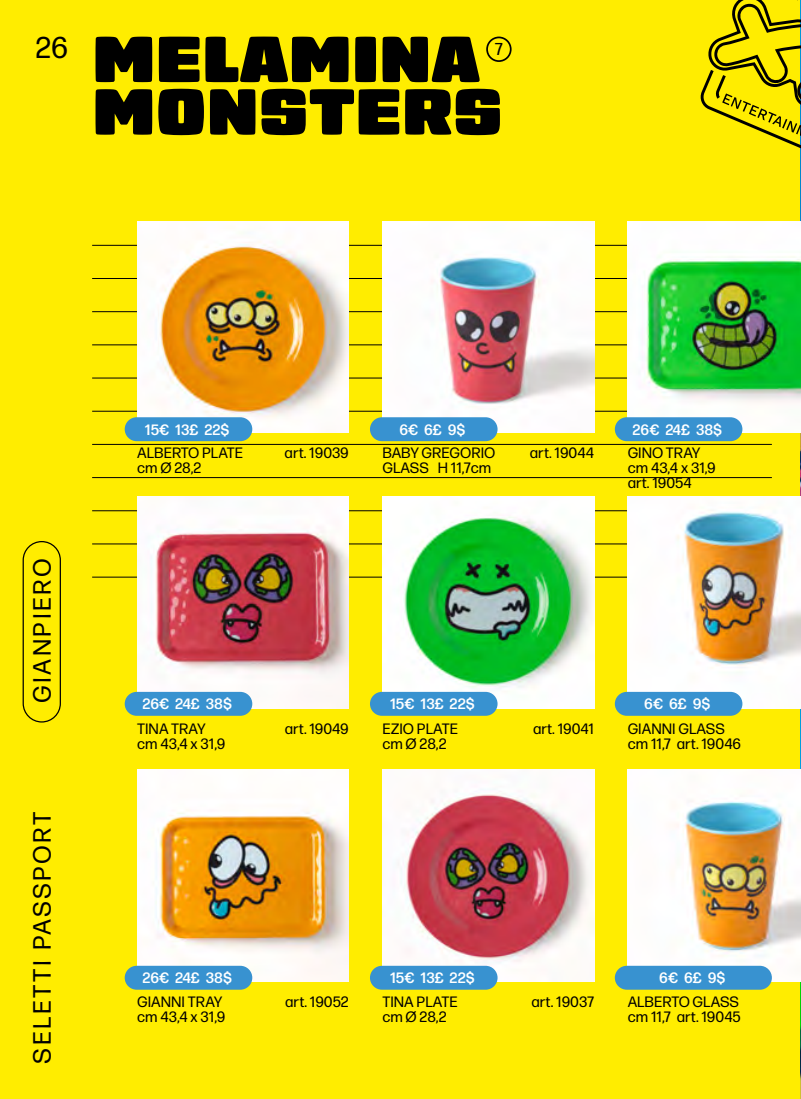
<style>
.page{position:relative;width:801px;height:1099px;background:#fff}
.page>*{position:absolute;margin:0;border:0;box-sizing:border-box;transform-origin:0 0}
.t1{font:65px/52.5px "Gigalypse";color:#000}
.t2{font:25px "Forma DJR Micro";letter-spacing:.1em;color:#000}
.t3{font:17.25px "Forma DJR Micro";color:#000}
.t4{font:15px/15px "Forma DJR Micro";color:#000}
.t5{font:500 15px "Forma DJR Micro";color:#fff}
</style>
<div class="page">
<div style="left:0;top:0;width:801px;height:1098px;background:#ffed00"></div>
<hr style="left:92px;top:245px;width:680px;height:1px;background:#000">
<hr style="left:92px;top:278px;width:680px;height:1px;background:#000">
<hr style="left:92px;top:311px;width:680px;height:1px;background:#000">
<hr style="left:92px;top:344px;width:680px;height:1px;background:#000">
<hr style="left:92px;top:377px;width:680px;height:1px;background:#000">
<hr style="left:92px;top:411px;width:680px;height:1px;background:#000">
<hr style="left:92px;top:444px;width:680px;height:1px;background:#000">
<hr style="left:92px;top:477px;width:680px;height:1px;background:#000">
<hr style="left:92px;top:510px;width:680px;height:1px;background:#000">
<hr style="left:92px;top:543px;width:680px;height:1px;background:#000">
<hr style="left:92px;top:576px;width:680px;height:1px;background:#000">
<img style="left:800px;top:0;width:1px;height:1098px">
<svg style="left:700px;top:0;width:101px;height:167px"></svg>
<img style="left:137px;top:221px;width:212px;height:212px">
<img style="left:137px;top:496px;width:212px;height:212px">
<img style="left:137px;top:769px;width:212px;height:212px">
<img style="left:382px;top:221px;width:212px;height:212px">
<img style="left:382px;top:496px;width:212px;height:212px">
<img style="left:382px;top:769px;width:212px;height:212px">
<img style="left:628px;top:769px;width:173px;height:212px">
<img style="left:628px;top:221px;width:173px;height:212px">
<img style="left:628px;top:496px;width:173px;height:212px">
<div style="left:23px;top:541px;width:38px;height:181px;border:1px solid #000;border-radius:19px"></div>
<div style="left:486px;top:37px;width:25px;height:25px;border:2px solid #000;border-radius:50%"></div>
<div style="left:125px;top:417px;width:127px;height:24px;background:#3892d0;border-radius:12px"></div>
<div style="left:125px;top:692px;width:127px;height:23px;background:#3892d0;border-radius:12px"></div>
<div style="left:125px;top:965px;width:127px;height:24px;background:#3892d0;border-radius:12px"></div>
<div style="left:370px;top:417px;width:127px;height:24px;background:#3892d0;border-radius:12px"></div>
<div style="left:370px;top:692px;width:127px;height:23px;background:#3892d0;border-radius:12px"></div>
<div style="left:370px;top:965px;width:127px;height:24px;background:#3892d0;border-radius:12px"></div>
<div style="left:615px;top:417px;width:127px;height:24px;background:#3892d0;border-radius:12px"></div>
<div style="left:615px;top:692px;width:127px;height:23px;background:#3892d0;border-radius:12px"></div>
<div style="left:615px;top:965px;width:157px;height:24px;background:#3892d0;border-radius:12px"></div>
<h1 class="t1" style="left:92px;top:33px;width:412px;text-indent:-57px"><sup>26</sup> MELAMINA<br>MONSTERS</h1>
<p class="t3" style="left:495px;top:38px;width:10px">7</p>
<h2 class="t2" style="left:26px;top:703px;width:146px;rotate:-90deg">GIANPIERO</h2>
<p class="t5" style="left:145px;top:420px;width:86px">15€ 13£ 22$</p>
<p class="t5" style="left:399px;top:420px;width:68px">6€ 6£ 9$</p>
<p class="t5" style="left:632px;top:420px;width:91px">26€ 24£ 38$</p>
<p class="t4" style="left:137px;top:445px;width:108px">ALBERTO PLATE cm Ø 28,2</p>
<p class="t4" style="left:382px;top:445px;width:114px">BABY GREGORIO<br>GLASS H 11,7cm</p>
<p class="t4" style="left:285px;top:445px;width:66px">art. 19039</p>
<p class="t4" style="left:530px;top:445px;width:66px">art. 19044</p>
<p class="t4" style="left:628px;top:445px;width:90px">GINO TRAY cm 43,4 x 31,9 art. 19054</p>
<p class="t5" style="left:142px;top:694px;width:91px">26€ 24£ 38$</p>
<p class="t5" style="left:390px;top:694px;width:86px">15€ 13£ 22$</p>
<p class="t5" style="left:644px;top:694px;width:68px">6€ 6£ 9$</p>
<h2 class="t2" style="left:26px;top:1063px;width:253px;rotate:-90deg">SELETTI PASSPORT</h2>
<p class="t4" style="left:285px;top:721px;width:66px">art. 19049</p>
<p class="t4" style="left:533px;top:720px;width:63px">art. 19041</p>
<p class="t4" style="left:382px;top:720px;width:77px">EZIO PLATE cm Ø 28,2</p>
<p class="t4" style="left:137px;top:721px;width:90px">TINA TRAY cm 43,4 x 31,9</p>
<p class="t4" style="left:628px;top:721px;width:115px">GIANNI GLASS cm 11,7 art. 19046</p>
<p class="t5" style="left:142px;top:968px;width:91px">26€ 24£ 38$</p>
<p class="t5" style="left:390px;top:968px;width:86px">15€ 13£ 22$</p>
<p class="t5" style="left:659px;top:968px;width:68px">6€ 6£ 9$</p>
<p class="t4" style="left:137px;top:993px;width:90px">GIANNI TRAY cm 43,4 x 31,9</p>
<p class="t4" style="left:382px;top:993px;width:77px">TINA PLATE cm Ø 28,2</p>
<p class="t4" style="left:285px;top:993px;width:65px">art. 19052</p>
<p class="t4" style="left:531px;top:993px;width:64px">art. 19037</p>
<p class="t4" style="left:628px;top:993px;width:115px">ALBERTO GLASS cm 11,7 art. 19045</p>
</div>
